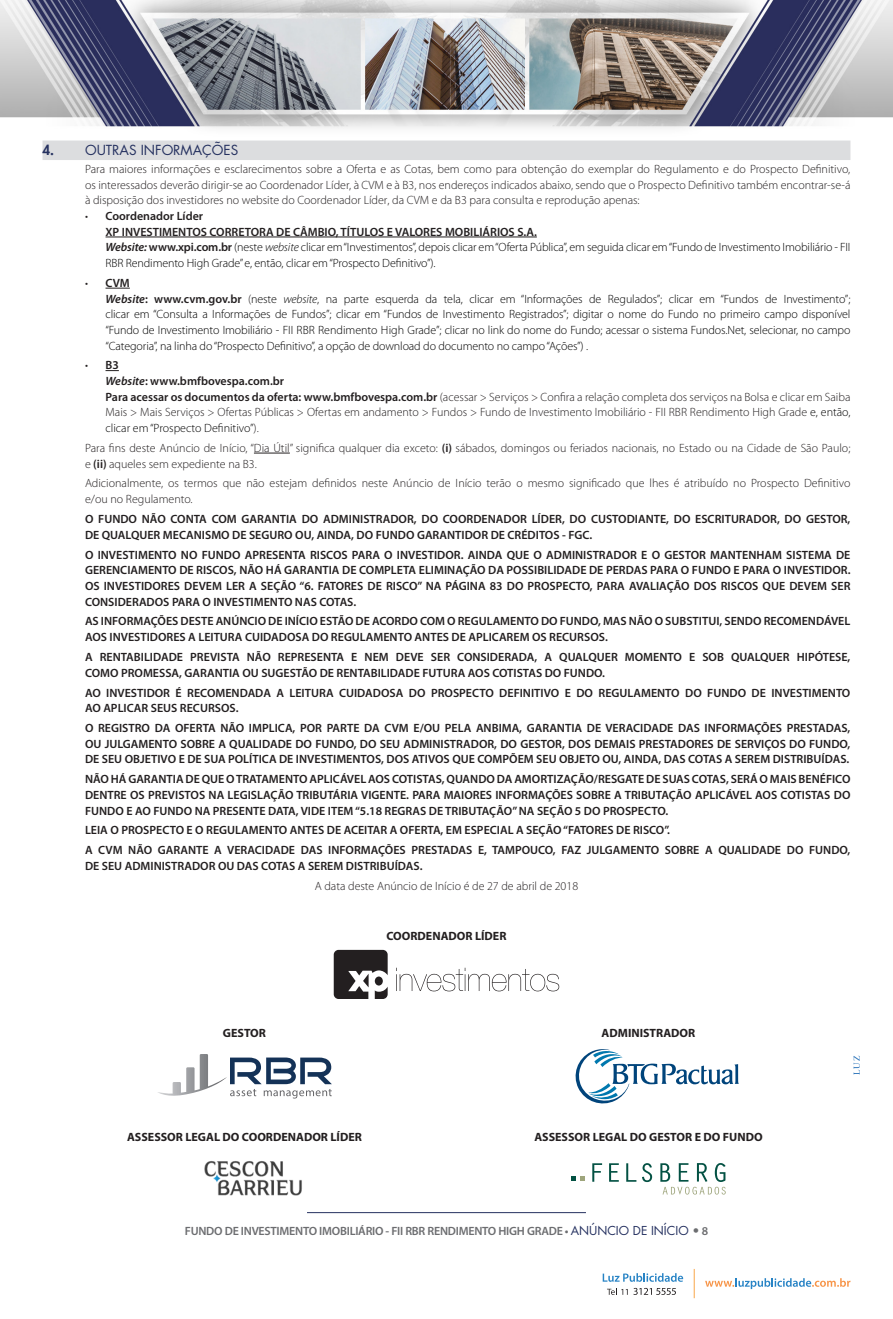
<style>
.page{position:relative;width:893px;height:1319px;background:#fff}
.page>*{position:absolute;margin:0;border:0;box-sizing:border-box;transform-origin:0 0}
.t1{font:13.5px "Futura";color:#253160}
.t2{font:600 12px/15.6px "Myriad Pro";color:#231f20}
.t3{font:300 12px/15.6px "Myriad Pro";color:#231f20}
.t4{font:300 12px/15.6px "Myriad Pro";letter-spacing:-.01em;color:#000}
.t5{font:700 12px "Myriad Pro";color:#231f20}
.t6{font:600 12px "Myriad Pro";letter-spacing:-.02em;color:#6c6d70}
.t7{font:9px "Times New Roman";color:#1c6ab5}
.s1{font-weight:800}
.s2{color:#231f20}
.s3{font-weight:600;color:#231f20}
.s4{font-weight:600;font-style:italic;color:#231f20}
.s5{font-style:italic}
.s6{font-weight:600}
.s7{font-weight:600;font-style:italic}
.s8{color:#000}
.s9{font-family:"Futura";font-weight:400;color:#253160}
.s10{font-family:"Futura";font-weight:400}
</style>
<div class="page">
<img style="left:0;top:0;width:893px;height:1214px">
<hr style="left:307px;top:1212px;width:279px;height:1px;background:#253160">
<svg style="left:576px;top:1048px;width:163px;height:55px"></svg>
<svg style="left:157px;top:1053px;width:175px;height:45px"></svg>
<svg style="left:592px;top:1163px;width:10px;height:18px"></svg>
<svg style="left:609px;top:1163px;width:10px;height:18px"></svg>
<svg style="left:626px;top:1163px;width:10px;height:18px"></svg>
<svg style="left:642px;top:1162px;width:10px;height:19px"></svg>
<svg style="left:660px;top:1162px;width:66px;height:32px"></svg>
<svg style="left:571px;top:1175px;width:13px;height:5px"></svg>
<img style="left:199px;top:1156px;width:108px;height:44px">
<svg style="left:334px;top:949px;width:54px;height:49px"></svg>
<div style="left:375px;top:976px;width:8px;height:9px;background:#231f20;border-radius:50%"></div>
<svg style="left:396px;top:967px;width:163px;height:24px"></svg>
<svg style="left:603px;top:1273px;width:80px;height:8px"></svg>
<svg style="left:705px;top:1278px;width:145px;height:10px"></svg>
<svg style="left:607px;top:1287px;width:69px;height:7px"></svg>
<svg style="left:694px;top:1269px;width:1px;height:28px"></svg>
<div style="left:43px;top:140px;width:807px;height:20px;background:#dcdddf"></div>
<hr style="left:106px;top:237px;width:431px;height:1px;background:#231f20">
<svg style="left:106px;top:288px;width:24px;height:1px"></svg>
<svg style="left:106px;top:370px;width:13px;height:1px"></svg>
<hr style="left:254px;top:452px;width:36px;height:1px;background:#231f20">
<p class="t1" style="left:43px;top:141px;width:197px"><span class="s1">4.</span> OUTRAS INFORMAÇÕES</p>
<p class="t3" style="left:85px;top:161px;width:767px;text-align:justify">Para maiores informações e esclarecimentos sobre a Oferta e as Cotas, bem como para obtenção do exemplar do Regulamento e do Prospecto Definitivo, os interessados deverão dirigir-se ao Coordenador Líder, à CVM e à B3, nos endereços indicados abaixo, sendo que o Prospecto Definitivo também encontrar-se-á à disposição dos investidores no website do Coordenador Líder, da CVM e da B3 para consulta e reprodução apenas:</p>
<p class="t4" style="left:106px;top:208px;width:746px;text-indent:-20px"><span class="s2">•</span> <span class="s3">Coordenador Líder<br>XP INVESTIMENTOS CORRETORA DE CÂMBIO, TÍTULOS E VALORES MOBILIÁRIOS S.A.<br></span><span class="s4">Website:</span> <span class="s3">www.xpi.com.br</span> (neste <span class="s5">website</span> clicar em “Investimentos”, depois clicar em “Oferta Pública”, em seguida clicar em “Fundo de Investimento Imobiliário - FII RBR Rendimento High Grade” e, então, clicar em “Prospecto Definitivo”).</p>
<p class="t4" style="left:106px;top:275px;width:746px;text-indent:-20px"><span class="s2">•</span> <span class="s3">CVM<br></span><span class="s4">Website</span><span class="s3">: www.cvm.gov.br</span> <span class="s2">(</span>neste <span class="s5">website</span>, na parte esquerda da tela, clicar em “Informações de Regulados”; clicar em “Fundos de Investimento”; clicar em “Consulta a Informações de Fundos”; clicar em “Fundos de Investimento Registrados”; digitar o nome do Fundo no primeiro campo disponível “Fundo de Investimento Imobiliário - FII RBR Rendimento High Grade”; clicar no link do nome do Fundo; acessar o sistema Fundos.Net, selecionar, no campo “Categoria”, na linha do “Prospecto Definitivo”, a opção de download do documento no campo “Ações”) .</p>
<p class="t3" style="left:106px;top:358px;width:746px;text-indent:-20px">• <span class="s6">B3<br></span><span class="s7">Website</span><span class="s6">: www.bmfbovespa.com.br<br>Para acessar os documentos da oferta: www.bmfbovespa.com.br</span> (acessar &gt; Serviços &gt; Confira a relação completa dos serviços na Bolsa e clicar em Saiba Mais &gt; Mais Serviços &gt; Ofertas Públicas &gt; Ofertas em andamento &gt; Fundos &gt; Fundo de Investimento Imobiliário - FII RBR Rendimento High Grade <span class="s8">e, então, clicar em “Prospecto Definitivo”</span>).</p>
<p class="t3" style="left:85px;top:440px;width:767px">Para fins deste Anúncio de Início, “Dia Útil” significa qualquer dia exceto: <span class="s6">(i)</span> sábados, domingos ou feriados nacionais, no Estado ou na Cidade de São Paulo; e <span class="s6">(ii)</span> aqueles sem expediente na B3.</p>
<p class="t3" style="left:85px;top:476px;width:767px">Adicionalmente, os termos que não estejam definidos neste Anúncio de Início terão o mesmo significado que lhes é atribuído no Prospecto Definitivo e/ou no Regulamento.</p>
<p class="t2" style="left:85px;top:511px;width:767px">O FUNDO NÃO CONTA COM GARANTIA DO ADMINISTRADOR, DO COORDENADOR LÍDER, DO CUSTODIANTE, DO ESCRITURADOR, DO GESTOR,<br>DE QUALQUER MECANISMO DE SEGURO OU, AINDA, DO FUNDO GARANTIDOR DE CRÉDITOS - FGC.</p>
<p class="t2" style="left:85px;top:546px;width:767px;text-align:justify">O INVESTIMENTO NO FUNDO APRESENTA RISCOS PARA O INVESTIDOR. AINDA QUE O ADMINISTRADOR E O GESTOR MANTENHAM SISTEMA DE GERENCIAMENTO DE RISCOS, NÃO HÁ GARANTIA DE COMPLETA ELIMINAÇÃO DA POSSIBILIDADE DE PERDAS PARA O FUNDO E PARA O INVESTIDOR.<br>OS INVESTIDORES DEVEM LER A SEÇÃO “6. FATORES DE RISCO” NA PÁGINA 83 DO PROSPECTO, PARA AVALIAÇÃO DOS RISCOS QUE DEVEM SER CONSIDERADOS PARA O INVESTIMENTO NAS COTAS.</p>
<p class="t2" style="left:85px;top:613px;width:767px">AS INFORMAÇÕES DESTE ANÚNCIO DE INÍCIO ESTÃO DE ACORDO COM O REGULAMENTO DO FUNDO, MAS NÃO O SUBSTITUI, SENDO RECOMENDÁVEL<br>AOS INVESTIDORES A LEITURA CUIDADOSA DO REGULAMENTO ANTES DE APLICAREM OS RECURSOS.</p>
<p class="t2" style="left:85px;top:648px;width:767px">A RENTABILIDADE PREVISTA NÃO REPRESENTA E NEM DEVE SER CONSIDERADA, A QUALQUER MOMENTO E SOB QUALQUER HIPÓTESE,<br>COMO PROMESSA, GARANTIA OU SUGESTÃO DE RENTABILIDADE FUTURA AOS COTISTAS DO FUNDO.</p>
<p class="t2" style="left:85px;top:684px;width:767px">AO INVESTIDOR É RECOMENDADA A LEITURA CUIDADOSA DO PROSPECTO DEFINITIVO E DO REGULAMENTO DO FUNDO DE INVESTIMENTO<br>AO APLICAR SEUS RECURSOS.</p>
<p class="t2" style="left:85px;top:719px;width:767px;text-align:justify">O REGISTRO DA OFERTA NÃO IMPLICA, POR PARTE DA CVM E/OU PELA ANBIMA, GARANTIA DE VERACIDADE DAS INFORMAÇÕES PRESTADAS, OU JULGAMENTO SOBRE A QUALIDADE DO FUNDO, DO SEU ADMINISTRADOR, DO GESTOR, DOS DEMAIS PRESTADORES DE SERVIÇOS DO FUNDO, DE SEU OBJETIVO E DE SUA POLÍTICA DE INVESTIMENTOS, DOS ATIVOS QUE COMPÕEM SEU OBJETO OU, AINDA, DAS COTAS A SEREM DISTRIBUÍDAS.</p>
<p class="t2" style="left:85px;top:771px;width:767px;text-align:justify">NÃO HÁ GARANTIA DE QUE O TRATAMENTO APLICÁVEL AOS COTISTAS, QUANDO DA AMORTIZAÇÃO/RESGATE DE SUAS COTAS, SERÁ O MAIS BENÉFICO DENTRE OS PREVISTOS NA LEGISLAÇÃO TRIBUTÁRIA VIGENTE. PARA MAIORES INFORMAÇÕES SOBRE A TRIBUTAÇÃO APLICÁVEL AOS COTISTAS DO FUNDO E AO FUNDO NA PRESENTE DATA, VIDE ITEM “5.18 REGRAS DE TRIBUTAÇÃO” NA SEÇÃO 5 DO PROSPECTO.</p>
<p class="t2" style="left:85px;top:820px;width:767px;line-height:20px">LEIA O PROSPECTO E O REGULAMENTO ANTES DE ACEITAR A OFERTA, EM ESPECIAL A SEÇÃO “FATORES DE RISCO”.<br>A CVM NÃO GARANTE A VERACIDADE DAS INFORMAÇÕES PRESTADAS E, TAMPOUCO, FAZ JULGAMENTO SOBRE A QUALIDADE DO FUNDO,</p>
<p class="t2" style="left:85px;top:857px;width:339px">DE SEU ADMINISTRADOR OU DAS COTAS A SEREM DISTRIBUÍDAS.</p>
<p class="t3" style="left:315px;top:878px;width:265px">A data deste Anúncio de Início é de 27 de abril de 2018</p>
<p class="t5" style="left:386px;top:928px;width:121px">COORDENADOR LÍDER</p>
<p class="t5" style="left:223px;top:1024px;width:45px">GESTOR</p>
<p class="t5" style="left:602px;top:1024px;width:95px">ADMINISTRADOR</p>
<p class="t5" style="left:127px;top:1129px;width:236px">ASSESSOR LEGAL DO COORDENADOR LÍDER</p>
<p class="t5" style="left:534px;top:1129px;width:230px">ASSESSOR LEGAL DO GESTOR E DO FUNDO</p>
<p class="t6" style="left:185px;top:1222px;width:525px">FUNDO DE INVESTIMENTO IMOBILIÁRIO - FII RBR RENDIMENTO HIGH GRADE • <span class="s9">ANÚNCIO DE INÍCIO</span> <span class="s10">•</span> 8</p>
<p class="t7" style="left:851px;top:1075px;width:21px;rotate:-90deg">LUZ</p>
</div>
